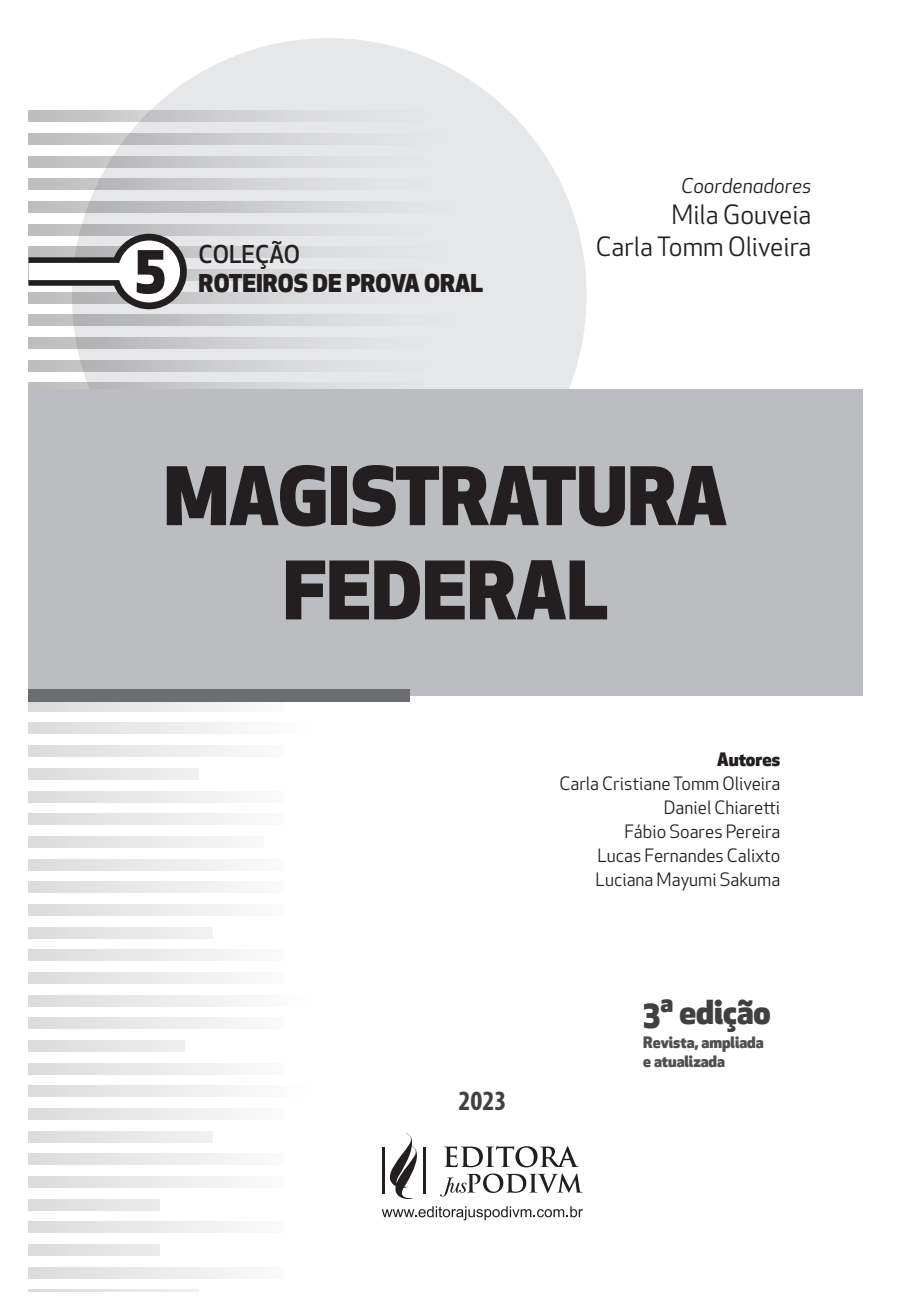
<style>
.page{position:relative;width:908px;height:1304px;background:#fff}
.page>*{position:absolute;margin:0;border:0;box-sizing:border-box;transform-origin:0 0}
.t1{font:800 78.6px/94.2px "Apex New";color:#231f20;text-align:center}
.t2{font:800 57.4px "Apex New";color:#231f20}
.t3{font:800 32.4px "Apex New";color:#404040}
.texto{font:700 condensed 28px "Myriad Pro";color:#404040}
.t4{font:26px "Apex New";color:#231f20}
.t5{font:800 24px "Apex New";color:#231f20}
.t6{font:500 24px "Apex New";color:#231f20}
.t7{font:italic 20px "Apex New";color:#231f20}
.t8{font:18px "Apex New";color:#231f20}
.t9{font:800 18px "Apex New";color:#231f20}
.t10{font:800 15.4px "Apex New";color:#4e4f50}
</style>
<div class="page">
<div style="left:72px;top:38px;width:514px;height:514px;background:#e6e7e9;border-radius:50%"></div>
<svg style="left:28px;top:111px;width:291px;height:11px;fill:#cccbcd"></svg>
<svg style="left:28px;top:133px;width:307px;height:11px;fill:#c8c8c9"></svg>
<svg style="left:28px;top:156px;width:291px;height:11px;fill:#c7c7c8"></svg>
<svg style="left:28px;top:179px;width:291px;height:11px;fill:#c6c6c7"></svg>
<svg style="left:28px;top:201px;width:332px;height:11px;fill:#c4c3c5"></svg>
<svg style="left:28px;top:224px;width:291px;height:11px"></svg>
<svg style="left:187px;top:247px;width:143px;height:11px;fill:#d2d3d5"></svg>
<svg style="left:187px;top:269px;width:132px;height:12px;fill:#d3d3d5"></svg>
<svg style="left:187px;top:292px;width:132px;height:11px"></svg>
<svg style="left:28px;top:315px;width:317px;height:11px"></svg>
<svg style="left:28px;top:337px;width:291px;height:12px"></svg>
<svg style="left:28px;top:360px;width:291px;height:11px"></svg>
<svg style="left:28px;top:383px;width:397px;height:7px"></svg>
<svg style="left:28px;top:702px;width:204px;height:9px;fill:#e8e8e8"></svg>
<svg style="left:28px;top:723px;width:204px;height:11px;fill:#e8e8e8"></svg>
<svg style="left:28px;top:746px;width:204px;height:11px;fill:#e8e8e8"></svg>
<div style="left:28px;top:768px;width:170px;height:11px;background:#e6e6e6"></div>
<svg style="left:28px;top:791px;width:204px;height:11px;fill:#e8e8e8"></svg>
<svg style="left:28px;top:814px;width:204px;height:11px;fill:#e8e8e8"></svg>
<svg style="left:28px;top:836px;width:204px;height:11px;fill:#e8e8e8"></svg>
<svg style="left:28px;top:859px;width:204px;height:11px;fill:#e8e8e8"></svg>
<svg style="left:28px;top:882px;width:204px;height:11px;fill:#e8e8e8"></svg>
<svg style="left:28px;top:904px;width:204px;height:11px;fill:#e8e8e8"></svg>
<div style="left:28px;top:927px;width:185px;height:11px;background:#e7e7e7"></div>
<svg style="left:28px;top:950px;width:204px;height:11px;fill:#e8e8e8"></svg>
<svg style="left:28px;top:972px;width:204px;height:12px;fill:#e8e8e8"></svg>
<svg style="left:28px;top:995px;width:204px;height:11px;fill:#e8e8e8"></svg>
<svg style="left:28px;top:1018px;width:204px;height:11px;fill:#e8e8e8"></svg>
<div style="left:28px;top:1040px;width:156px;height:12px;background:#e5e4e4"></div>
<svg style="left:28px;top:1063px;width:204px;height:11px;fill:#e8e8e8"></svg>
<svg style="left:28px;top:1086px;width:204px;height:11px;fill:#e8e8e8"></svg>
<svg style="left:28px;top:1108px;width:204px;height:12px;fill:#e8e8e8"></svg>
<div style="left:28px;top:1131px;width:185px;height:11px;background:#e7e7e7"></div>
<svg style="left:28px;top:1154px;width:204px;height:11px;fill:#e8e8e8"></svg>
<svg style="left:28px;top:1176px;width:204px;height:12px;fill:#e8e8e8"></svg>
<div style="left:28px;top:1199px;width:132px;height:11px;background:#e4e3e3"></div>
<svg style="left:28px;top:1222px;width:204px;height:11px;fill:#e8e8e8"></svg>
<div style="left:28px;top:1244px;width:132px;height:12px;background:#e4e3e3"></div>
<svg style="left:28px;top:1267px;width:204px;height:11px;fill:#e8e8e8"></svg>
<hr style="left:28px;top:1290px;width:170px;height:1px;background:#231f20">
<div style="left:28px;top:390px;width:834px;height:306px;background:#bcbdc0"></div>
<svg style="left:28px;top:234px;width:159px;height:75px"></svg>
<div style="left:28px;top:690px;width:382px;height:12px;background:#6c6d70"></div>
<svg style="left:389px;top:1133px;width:28px;height:66px"></svg>
<hr style="left:382px;top:1147px;width:3px;height:46px;background:#231f20">
<hr style="left:423px;top:1147px;width:2px;height:46px;background:#231f20">
<svg style="left:444px;top:1146px;width:134px;height:21px"></svg>
<svg style="left:440px;top:1173px;width:142px;height:24px"></svg>
<svg style="left:381px;top:1206px;width:201px;height:14px"></svg>
<p class="t2" style="left:135px;top:225px;width:32px">5</p>
<p class="t6" style="left:198px;top:239px;width:103px">COLEÇÃO</p>
<p class="t5" style="left:198px;top:267px;width:286px">ROTEIROS DE PROVA ORAL</p>
<p class="t7" style="left:680px;top:173px;width:132px">Coordenadores</p>
<p class="t4" style="left:671px;top:198px;width:141px">Mila Gouveia</p>
<p class="t4" style="left:595px;top:230px;width:217px">Carla Tomm Oliveira</p>
<p class="t1" style="left:164px;top:447px;width:564px">MAGISTRATURA<br>FEDERAL</p>
<p class="t9" style="left:716px;top:747px;width:65px">Autores</p>
<p class="t8" style="left:559px;top:772px;width:222px">Carla Cristiane Tomm Oliveira</p>
<p class="t8" style="left:663px;top:796px;width:118px">Daniel Chiaretti</p>
<p class="t8" style="left:624px;top:820px;width:157px">Fábio Soares Pereira</p>
<p class="t8" style="left:597px;top:844px;width:184px">Lucas Fernandes Calixto</p>
<p class="t8" style="left:595px;top:868px;width:186px">Luciana Mayumi Sakuma</p>
<p class="texto" style="left:458px;top:1083px;width:49px">2023</p>
<p class="t3" style="left:643px;top:990px;width:129px">3ª edição</p>
<p class="t10" style="left:643px;top:1032px;width:122px">Revista, ampliada</p>
<p class="t10" style="left:643px;top:1050px;width:83px">e atualizada</p>
</div>
